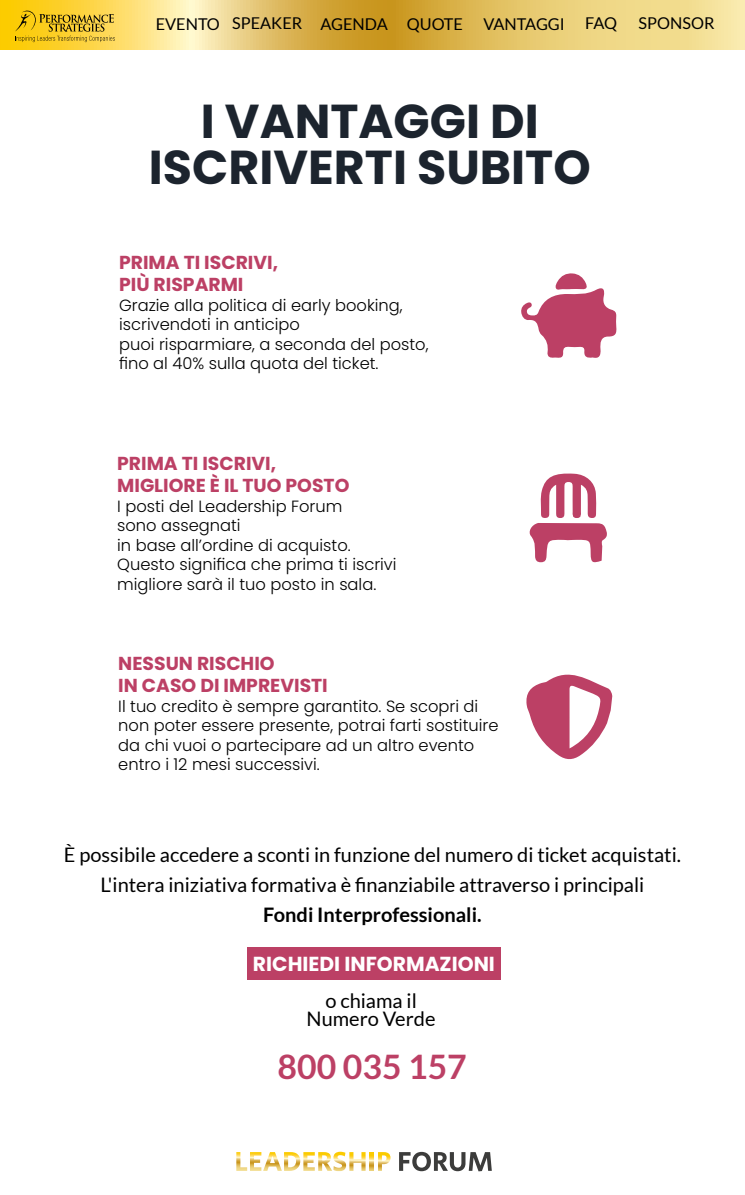
<style>
.page{position:relative;width:745px;height:1195px;background:#fff}
.page>*{position:absolute;margin:0;border:0;box-sizing:border-box;transform-origin:0 0}
.t1{font:700 47.5px/46.2px "Poppins";color:#1c242e;text-align:center}
.t2{font:700 33.75px "Lato";color:#bc4065}
.t3{font:700 20.25px "Poppins";color:#fff}
.t4{font:20px/30px "Lato";color:#000;text-align:center}
.t5{font:700 20px "Lato";color:#000}
.t6{font:700 18.75px/22.5px "Poppins";color:#bc4065}
.t7{font:300 16.25px/19.5px "Poppins";color:#000}
.t8{font:16.25px "Lato";color:#000}
.t9{font:16.25px "Lato";letter-spacing:-.02em;color:#000}
</style>
<div class="page">
<svg style="left:529px;top:473px;width:78px;height:90px"></svg>
<svg style="left:526px;top:674px;width:86px;height:86px"></svg>
<svg style="left:521px;top:273px;width:95px;height:85px"></svg>
<div style="left:247px;top:946px;width:253px;height:33px;background:#bc4065"></div>
<svg style="left:0;top:0;width:744px;height:50px;background:#e8c869"></svg>
<svg style="left:15px;top:10px;width:100px;height:32px;background:#d4b028"></svg>
<svg style="left:236px;top:1151px;width:129px;height:19px"></svg>
<svg style="left:369px;top:1152px;width:4px;height:18px"></svg>
<svg style="left:378px;top:1152px;width:12px;height:18px"></svg>
<svg style="left:399px;top:1151px;width:92px;height:19px"></svg>
<p class="t8" style="left:156px;top:15px;width:308px">EVENTO SPEAKER AGENDA QUOTE</p>
<p class="t9" style="left:483px;top:15px;width:135px">VANTAGGI FAQ</p>
<p class="t8" style="left:638px;top:14px;width:77px">SPONSOR</p>
<h1 class="t1" style="left:149px;top:98px;width:443px">I VANTAGGI DI<br>ISCRIVERTI SUBITO</h1>
<p class="t6" style="left:119px;top:251px;width:160px">PRIMA TI ISCRIVI,<br>PIÙ RISPARMI</p>
<p class="t7" style="left:119px;top:295px;width:310px">Grazie alla politica di early booking, iscrivendoti in anticipo<br>puoi risparmiare, a seconda del posto, fino al 40% sulla quota del ticket.</p>
<p class="t6" style="left:117px;top:451px;width:233px">PRIMA TI ISCRIVI,<br>MIGLIORE È IL TUO POSTO</p>
<p class="t7" style="left:117px;top:496px;width:280px">I posti del Leadership Forum<br>sono assegnati<br>in base all’ordine di acquisto.<br>Questo significa che prima ti iscrivi migliore sarà il tuo posto in sala.</p>
<p class="t6" style="left:118px;top:651px;width:211px">NESSUN RISCHIO<br>IN CASO DI IMPREVISTI</p>
<p class="t7" style="left:118px;top:696px;width:381px">Il tuo credito è sempre garantito. Se scopri di non poter essere presente, potrai farti sostituire da chi vuoi o partecipare ad un altro evento entro i 12 mesi successivi.</p>
<p class="t4" style="left:64px;top:839px;width:618px">È possibile accedere a sconti in funzione del numero di ticket acquistati.<br>L'intera iniziativa formativa è finanziabile attraverso i principali</p>
<p class="t5" style="left:263px;top:903px;width:220px">Fondi Interprofessionali.</p>
<p class="t3" style="left:253px;top:951px;width:243px">RICHIEDI INFORMAZIONI</p>
<p class="t4" style="left:306px;top:991px;width:130px;line-height:18px">o chiama il<br>Numero Verde</p>
<h2 class="t2" style="left:277px;top:1046px;width:191px">800 035 157</h2>
</div>
